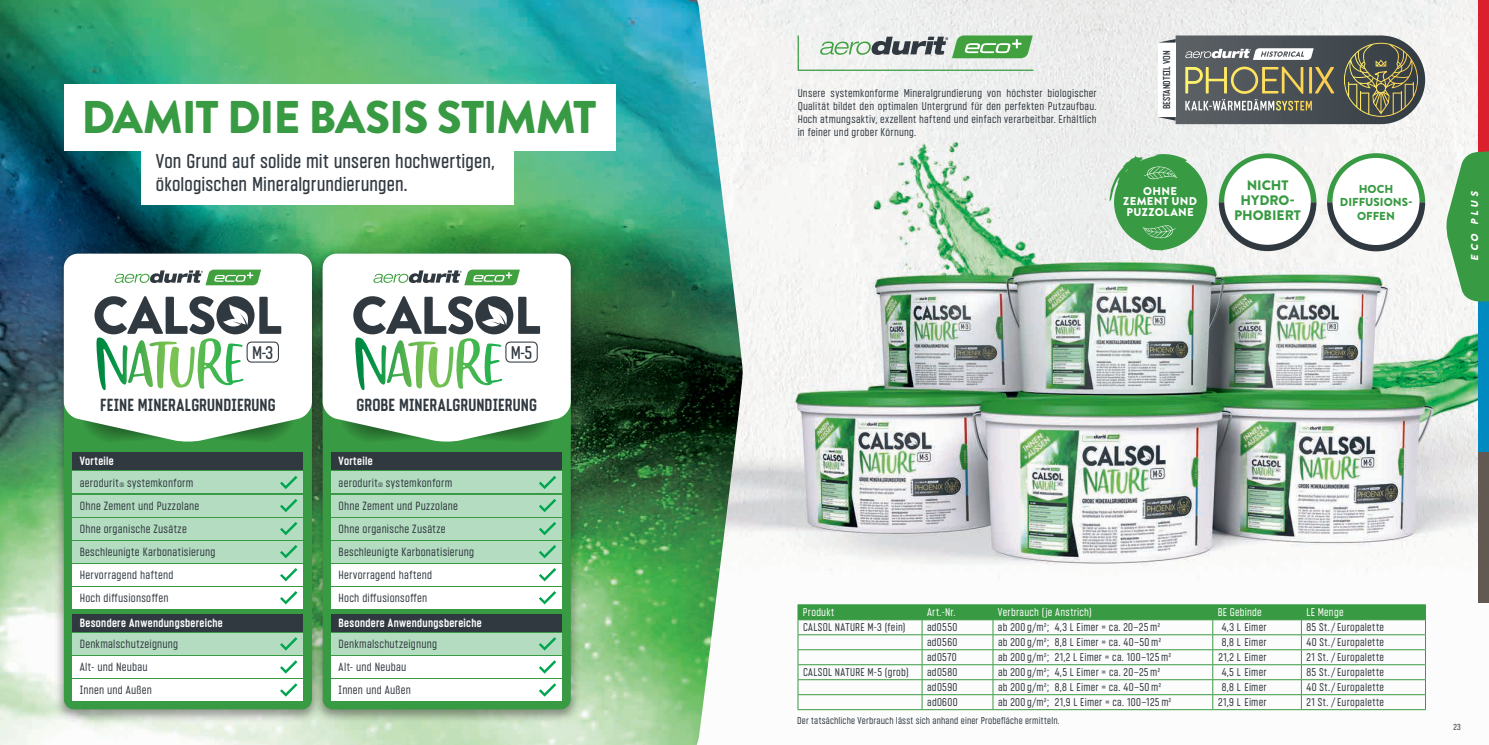
<style>
.page{position:relative;width:1489px;height:745px;background:#fff}
.page>*{position:absolute;margin:0;border:0;box-sizing:border-box;transform-origin:0 0}
.t1{font:900 45.75px "Brandon Grotesque";letter-spacing:-.025em;color:#389a42}
.t2{font:500 20px/22.5px "Vin Sans Pro";letter-spacing:.005em;color:#313940}
.t3{font:500 18.25px "Vin Sans Pro";color:#313940}
.t4{font:700 17.5px "Vin Sans Pro";letter-spacing:.01em;color:#313940}
.t5{font:900 13.75px/14.9px "Brandon Grotesque";letter-spacing:-.005em;color:#389a42;text-align:center}
.t6{font:11.88px/23px "Vin Sans Pro";letter-spacing:.02em;color:#313940}
.t7{font:700 11.88px "Vin Sans Pro";letter-spacing:.025em;color:#fff}
.t8{font:900 11.5px/13.2px "Brandon Grotesque";letter-spacing:.005em;color:#389a42;text-align:center}
.t9{font:11.25px/13.1px "Vin Sans Pro";letter-spacing:.03em;color:#313940;text-align:justify}
.t10{font:11.25px "Vin Sans Pro";letter-spacing:.02em;color:#fff}
.t11{font:900 11.25px/10.8px "Brandon Grotesque";letter-spacing:.03em;color:#fff;text-align:center}
.t12{font:10px "Vin Sans Pro";letter-spacing:.015em;color:#313940}
.t13{font:600 10px "Vin Sans Pro";color:#313940}
.t14{font:italic 900 10px "Brandon Grotesque";color:#fff}
.t15{font:8.75px "Vin Sans Pro";color:#313940}
.s1{font-size:6.25px}
</style>
<div class="page">
<img style="left:742px;top:0;width:746px;height:711px">
<img style="left:0;top:0;width:742px;height:744px">
<div style="left:64px;top:84px;width:551px;height:66px;background:#fff"></div>
<svg style="left:797px;top:34px;width:237px;height:37px"></svg>
<svg style="left:1218px;top:153px;width:98px;height:98px"></svg>
<svg style="left:1157px;top:35px;width:267px;height:89px;background:#77796f"></svg>
<div style="left:54px;top:248px;width:268px;height:475px;background:#231f20;opacity:.45"></div>
<svg style="left:64px;top:363px;width:248px;height:346px;background:#51a35a"></svg>
<svg style="left:64px;top:253px;width:248px;height:43px"></svg>
<svg style="left:115px;top:269px;width:146px;height:16px"></svg>
<div style="left:73px;top:452px;width:230px;height:17px;background:#313940"></div>
<div style="left:73px;top:613px;width:230px;height:18px;background:#313940"></div>
<div style="left:73px;top:471px;width:230px;height:22px;background:#b3dcc0"></div>
<div style="left:73px;top:494px;width:230px;height:22px;background:#b3dcc0"></div>
<div style="left:73px;top:517px;width:230px;height:22px;background:#b3dcc0"></div>
<div style="left:73px;top:540px;width:230px;height:22px;background:#b3dcc0"></div>
<div style="left:73px;top:586px;width:230px;height:22px;background:#fff"></div>
<div style="left:73px;top:563px;width:230px;height:22px;background:#fff"></div>
<div style="left:73px;top:632px;width:230px;height:22px;background:#b3dcc0"></div>
<div style="left:73px;top:656px;width:230px;height:21px;background:#fff"></div>
<div style="left:73px;top:679px;width:230px;height:21px;background:#fff"></div>
<svg style="left:64px;top:296px;width:248px;height:147px"></svg>
<svg style="left:280px;top:637px;width:17px;height:13px"></svg>
<svg style="left:280px;top:660px;width:17px;height:13px"></svg>
<svg style="left:280px;top:683px;width:17px;height:13px"></svg>
<svg style="left:280px;top:476px;width:17px;height:13px"></svg>
<svg style="left:280px;top:499px;width:17px;height:13px"></svg>
<svg style="left:280px;top:522px;width:17px;height:13px"></svg>
<svg style="left:280px;top:545px;width:17px;height:13px"></svg>
<svg style="left:280px;top:591px;width:17px;height:13px"></svg>
<svg style="left:280px;top:568px;width:17px;height:13px"></svg>
<div style="left:313px;top:248px;width:267px;height:475px;background:#231f20;opacity:.45"></div>
<svg style="left:322px;top:363px;width:248px;height:346px;background:#4fa259"></svg>
<svg style="left:322px;top:253px;width:248px;height:43px"></svg>
<svg style="left:373px;top:269px;width:147px;height:16px"></svg>
<div style="left:331px;top:452px;width:231px;height:17px;background:#313940"></div>
<div style="left:331px;top:613px;width:231px;height:18px;background:#313940"></div>
<div style="left:331px;top:471px;width:231px;height:22px;background:#b3dcc0"></div>
<div style="left:331px;top:494px;width:231px;height:22px;background:#b3dcc0"></div>
<div style="left:331px;top:517px;width:231px;height:22px;background:#b3dcc0"></div>
<div style="left:331px;top:540px;width:231px;height:22px;background:#b3dcc0"></div>
<div style="left:331px;top:586px;width:231px;height:22px;background:#fff"></div>
<div style="left:331px;top:563px;width:231px;height:22px;background:#fff"></div>
<div style="left:331px;top:632px;width:231px;height:22px;background:#b3dcc0"></div>
<div style="left:331px;top:656px;width:231px;height:21px;background:#fff"></div>
<div style="left:331px;top:679px;width:231px;height:21px;background:#fff"></div>
<svg style="left:322px;top:296px;width:248px;height:147px"></svg>
<svg style="left:539px;top:637px;width:17px;height:13px"></svg>
<svg style="left:539px;top:660px;width:17px;height:13px"></svg>
<svg style="left:539px;top:683px;width:17px;height:13px"></svg>
<svg style="left:539px;top:476px;width:17px;height:13px"></svg>
<svg style="left:539px;top:499px;width:17px;height:13px"></svg>
<svg style="left:539px;top:522px;width:17px;height:13px"></svg>
<svg style="left:539px;top:545px;width:17px;height:13px"></svg>
<svg style="left:539px;top:591px;width:17px;height:13px"></svg>
<svg style="left:539px;top:568px;width:17px;height:13px"></svg>
<div style="left:142px;top:140px;width:372px;height:64px;background:#fff"></div>
<svg style="left:797px;top:604px;width:628px;height:105px"></svg>
<hr style="left:797px;top:709px;width:125px;height:1px;background:#389a42">
<hr style="left:922px;top:709px;width:70px;height:1px;background:#389a42">
<hr style="left:992px;top:709px;width:220px;height:1px;background:#389a42">
<hr style="left:1212px;top:709px;width:89px;height:1px;background:#389a42">
<hr style="left:1301px;top:709px;width:124px;height:1px;background:#389a42">
<svg style="left:1326px;top:153px;width:98px;height:98px"></svg>
<svg style="left:1109px;top:154px;width:98px;height:96px;background:#67b06f"></svg>
<div style="left:1478px;top:0;width:10px;height:163px;background:#da202d"></div>
<div style="left:1478px;top:301px;width:10px;height:150px;background:#008abf"></div>
<div style="left:1478px;top:451px;width:10px;height:151px;background:#625953"></div>
<svg style="left:1444px;top:151px;width:44px;height:150px"></svg>
<h1 class="t1" style="left:81px;top:85px;width:516px">DAMIT DIE BASIS STIMMT</h1>
<h2 class="t2" style="left:156px;top:149px;width:340px">Von Grund auf solide mit unseren hochwertigen, ökologischen Mineralgrundierungen.</h2>
<h3 class="t3" style="left:252px;top:342px;width:23px">M-3</h3>
<h3 class="t3" style="left:511px;top:342px;width:23px">M-5</h3>
<h3 class="t4" style="left:100px;top:395px;width:177px">FEINE MINERALGRUNDIERUNG</h3>
<h3 class="t4" style="left:356px;top:395px;width:182px">GROBE MINERALGRUNDIERUNG</h3>
<p class="t7" style="left:80px;top:454px;width:36px">Vorteile</p>
<p class="t7" style="left:338px;top:454px;width:36px">Vorteile</p>
<p class="t6" style="left:80px;top:470px;width:137px">aerodurit<span class="s1">®</span> systemkonform<br>Ohne Zement und Puzzolane<br>Ohne organische Zusätze<br>Beschleunigte Karbonatisierung</p>
<p class="t6" style="left:80px;top:586px;width:90px">Hoch diffusionsoffen</p>
<p class="t6" style="left:80px;top:563px;width:95px">Hervorragend haftend</p>
<p class="t6" style="left:338px;top:470px;width:137px">aerodurit<span class="s1">®</span> systemkonform<br>Ohne Zement und Puzzolane<br>Ohne organische Zusätze<br>Beschleunigte Karbonatisierung</p>
<p class="t6" style="left:338px;top:586px;width:90px">Hoch diffusionsoffen</p>
<p class="t6" style="left:338px;top:563px;width:95px">Hervorragend haftend</p>
<p class="t7" style="left:80px;top:615px;width:145px">Besondere Anwendungsbereiche</p>
<p class="t7" style="left:338px;top:615px;width:145px">Besondere Anwendungsbereiche</p>
<p class="t6" style="left:80px;top:632px;width:100px">Denkmalschutzeignung<br>Alt- und Neubau<br>Innen und Außen</p>
<p class="t6" style="left:338px;top:632px;width:100px">Denkmalschutzeignung<br>Alt- und Neubau<br>Innen und Außen</p>
<p class="t9" style="left:797px;top:86px;width:300px">Unsere systemkonforme Mineralgrundierung von höchster biologischer Qualität bildet den optimalen Untergrund für den perfekten Putzaufbau.<br>Hoch atmungsaktiv, exzellent haftend und einfach verarbeitbar. Erhältlich in feiner und grober Körnung.</p>
<p class="t13" style="left:1161px;top:109px;width:60px;rotate:-90deg">BESTANDTEIL VON</p>
<p class="t5" style="left:1234px;top:178px;width:68px">NICHT<br>HYDRO-<br>PHOBIERT</p>
<p class="t8" style="left:1339px;top:182px;width:74px">HOCH<br>DIFFUSIONS-<br>OFFEN</p>
<p class="t11" style="left:1123px;top:185px;width:75px">OHNE<br>ZEMENT UND<br>PUZZOLANE</p>
<p class="t14" style="left:1467px;top:260px;width:73px;rotate:-90deg">ECO PLUS</p>
<p class="t10" style="left:803px;top:606px;width:33px">Produkt</p>
<p class="t10" style="left:927px;top:606px;width:30px">Art.-Nr.</p>
<p class="t10" style="left:997px;top:606px;width:95px">Verbrauch (je Anstrich)</p>
<p class="t10" style="left:1217px;top:606px;width:45px">BE Gebinde</p>
<p class="t10" style="left:1306px;top:606px;width:39px">LE Menge</p>
<p class="t9" style="left:803px;top:620px;width:104px">CALSOL NATURE M-3 (fein)</p>
<p class="t9" style="left:927px;top:620px;width:32px">ad0550</p>
<p class="t9" style="left:997px;top:620px;width:163px">ab 200 g/m²; 4,3 L Eimer = ca. 20–25m²</p>
<p class="t9" style="left:1221px;top:620px;width:46px">4,3 L Eimer</p>
<p class="t9" style="left:1306px;top:620px;width:79px">85 St./Europalette</p>
<p class="t9" style="left:927px;top:635px;width:32px">ad0560</p>
<p class="t9" style="left:997px;top:635px;width:164px">ab 200 g/m²; 8,8 L Eimer = ca. 40–50m²</p>
<p class="t9" style="left:1221px;top:635px;width:46px">8,8 L Eimer</p>
<p class="t9" style="left:1306px;top:635px;width:79px">40 St./Europalette</p>
<p class="t9" style="left:927px;top:650px;width:31px">ad0570</p>
<p class="t9" style="left:997px;top:650px;width:174px">ab 200 g/m²; 21,2 L Eimer = ca. 100–125m²</p>
<p class="t9" style="left:1218px;top:650px;width:50px">21,2 L Eimer</p>
<p class="t9" style="left:1306px;top:650px;width:79px">21 St. /Europalette</p>
<p class="t9" style="left:803px;top:665px;width:107px">CALSOL NATURE M-5 (grob)</p>
<p class="t9" style="left:927px;top:665px;width:32px">ad0580</p>
<p class="t9" style="left:997px;top:665px;width:164px">ab 200 g/m²; 4,5 L Eimer = ca. 20–25m²</p>
<p class="t9" style="left:1221px;top:665px;width:46px">4,5 L Eimer</p>
<p class="t9" style="left:1306px;top:665px;width:79px">85 St./Europalette</p>
<p class="t9" style="left:927px;top:680px;width:32px">ad0590</p>
<p class="t9" style="left:997px;top:680px;width:164px">ab 200 g/m²; 8,8 L Eimer = ca. 40–50m²</p>
<p class="t9" style="left:1221px;top:680px;width:46px">8,8 L Eimer</p>
<p class="t9" style="left:1306px;top:680px;width:79px">40 St./Europalette</p>
<p class="t9" style="left:927px;top:695px;width:32px">ad0600</p>
<p class="t9" style="left:997px;top:695px;width:175px">ab 200 g/m²; 21,9 L Eimer = ca. 100–125m²</p>
<p class="t9" style="left:1218px;top:695px;width:50px">21,9 L Eimer</p>
<p class="t9" style="left:1306px;top:695px;width:79px">21 St. /Europalette</p>
<p class="t12" style="left:797px;top:714px;width:264px">Der tatsächliche Verbrauch lässt sich anhand einer Probefläche ermitteln.</p>
<p class="t15" style="left:1453px;top:722px;width:9px">23</p>
</div>
